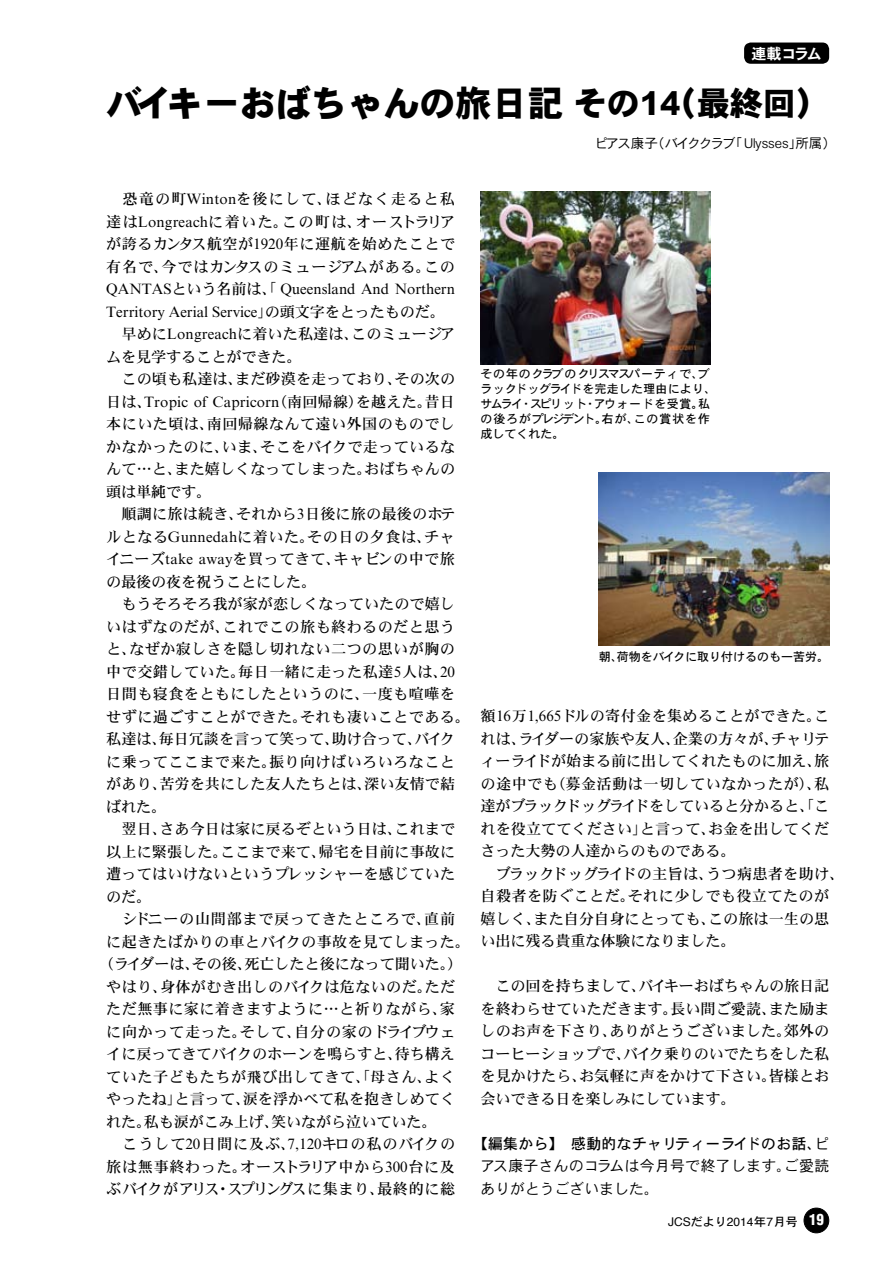
<style>
.page{position:relative;width:893px;height:1263px;background:#fff}
.page>*{position:absolute;margin:0;border:0;box-sizing:border-box;transform-origin:0 0}
.t1{font:36px "DFHS Gothic W9";color:#000}
.t2{font:15px/22.5px "DFHS Mincho W5";letter-spacing:.01em;color:#000}
.t3{font:15px "DFHS Mincho W5";letter-spacing:.035em;color:#000}
.t4{font:15px "DFHS Mincho W5";letter-spacing:.04em;color:#000}
.t5{font:15px "DFHS Mincho W5";letter-spacing:.03em;color:#000}
.t6{font:15px "DFHS Mincho W5";letter-spacing:.055em;color:#000}
.t7{font:15px/22.5px "DFHS Gothic W3";letter-spacing:.02em;color:#000}
.t8{font:15px "DFHS Mincho W5";letter-spacing:.07em;color:#000}
.t9{font:15px "DFHS Mincho W5";letter-spacing:.09em;color:#000}
.t10{font:15px "DFHS Mincho W5";letter-spacing:.045em;color:#000}
.t11{font:15px "DFHS Gothic W5";letter-spacing:.025em;color:#000}
.t12{font:15px "DFHS Mincho W5";letter-spacing:.06em;color:#000}
.t13{font:15px "DFHS Mincho W5";letter-spacing:.05em;color:#000}
.t14{font:15px "DFHS Gothic W7";letter-spacing:-.075em;color:#fff}
.t15{font:13.5px "DFHS Gothic W3";color:#000}
.t16{font:12px/15px "DFHS Gothic W5";color:#000}
.t17{font:12px "Helvetica";color:#000}
.s1{font-size:33px}
.s2{font-family:"DFHS Gothic W3"}
.s3{font-family:"DFHS Gothic W5"}
.s4{font-weight:900;font-stretch:condensed;font-size:15px;color:#fff}
</style>
<div class="page">
<div style="left:804px;top:1208px;width:25px;height:25px;background:#000;border-radius:50%"></div>
<div style="left:804px;top:1208px;width:25px;height:25px;border:1px solid #000;border-radius:50%"></div>
<div style="left:744px;top:43px;width:85px;height:21px;background:#000;border-radius:7px"></div>
<img style="left:599px;top:473px;width:230px;height:173px">
<img style="left:480px;top:191px;width:231px;height:173px">
<p class="t14" style="left:751px;top:46px;width:72px">連載コラム</p>
<h1 class="t1" style="left:106px;top:85px;width:724px">バイキーおばちゃんの旅日記 <span class="s1">その14（最終回）</span></h1>
<p class="t15" style="left:594px;top:136px;width:243px">ピアス康子（バイククラブ「Ulysses」所属）</p>
<p class="t9" style="left:106px;top:191px;width:350px">　恐竜の町Wintonを後にして、ほどなく走ると私</p>
<p class="t2" style="left:106px;top:211px;width:350px">達はLongreachに着いた。この町は、オーストラリア</p>
<p class="t4" style="left:106px;top:236px;width:350px">が誇るカンタス航空が1920年に運航を始めたことで</p>
<p class="t12" style="left:106px;top:259px;width:350px">有名で、今ではカンタスのミュージアムがある。この</p>
<p class="t2" style="left:106px;top:278px;width:350px">QANTASという名前は、「 Queensland And Northern</p>
<p class="t2" style="left:106px;top:301px;width:340px">Territory Aerial Service」の頭文字をとったものだ。</p>
<p class="t2" style="left:106px;top:323px;width:350px">　早めにLongreachに着いた私達は、このミュージア</p>
<p class="t2" style="left:106px;top:346px;width:197px">ムを見学することができた。</p>
<p class="t2" style="left:106px;top:368px;width:350px">　この頃も私達は、まだ砂漠を走っており、その次の</p>
<p class="t2" style="left:106px;top:391px;width:350px">日は、Tropic of Capricorn（南回帰線）を越えた。昔日</p>
<p class="t3" style="left:106px;top:416px;width:350px">本にいた頃は、南回帰線なんて遠い外国のものでし</p>
<p class="t5" style="left:106px;top:439px;width:350px">かなかったのに、いま、そこをバイクで走っているな</p>
<p class="t2" style="left:106px;top:458px;width:350px">んて…と、また嬉しくなってしまった。おばちゃんの</p>
<p class="t2" style="left:106px;top:481px;width:106px">頭は単純です。</p>
<p class="t2" style="left:106px;top:503px;width:350px">　順調に旅は続き、それから3日後に旅の最後のホテ</p>
<p class="t4" style="left:106px;top:529px;width:350px">ルとなるGunnedahに着いた。その日の夕食は、チャ</p>
<p class="t4" style="left:106px;top:551px;width:350px">イニーズtake awayを買ってきて、キャビンの中で旅</p>
<p class="t2" style="left:106px;top:571px;width:211px">の最後の夜を祝うことにした。</p>
<p class="t2" style="left:106px;top:593px;width:350px">　もうそろそろ我が家が恋しくなっていたので嬉し</p>
<p class="t3" style="left:106px;top:619px;width:350px">いはずなのだが、これでこの旅も終わるのだと思う</p>
<p class="t3" style="left:106px;top:641px;width:350px">と、なぜか寂しさを隠し切れない二つの思いが胸の</p>
<p class="t3" style="left:106px;top:664px;width:350px">中で交錯していた。毎日一緒に走った私達5人は、20</p>
<p class="t3" style="left:106px;top:686px;width:350px">日間も寝食をともにしたというのに、一度も喧嘩を</p>
<p class="t3" style="left:106px;top:709px;width:365px">せずに過ごすことができた。それも凄いことである。</p>
<p class="t2" style="left:106px;top:728px;width:350px">私達は、毎日冗談を言って笑って、助け合って、バイク</p>
<p class="t3" style="left:106px;top:754px;width:350px">に乗ってここまで来た。振り向けばいろいろなこと</p>
<p class="t2" style="left:106px;top:773px;width:350px">があり、苦労を共にした友人たちとは、深い友情で結</p>
<p class="t2" style="left:106px;top:796px;width:61px">ばれた。</p>
<p class="t2" style="left:106px;top:818px;width:350px">　翌日、さあ今日は家に戻るぞという日は、これまで</p>
<p class="t2" style="left:106px;top:841px;width:350px">以上に緊張した。ここまで来て、帰宅を目前に事故に</p>
<p class="t2" style="left:106px;top:863px;width:350px">遭ってはいけないというプレッシャーを感じていた</p>
<p class="t2" style="left:106px;top:886px;width:46px">のだ。</p>
<p class="t6" style="left:106px;top:911px;width:350px">　シドニーの山間部まで戻ってきたところで、直前</p>
<p class="t2" style="left:106px;top:931px;width:365px">に起きたばかりの車とバイクの事故を見てしまった。</p>
<p class="t2" style="left:99px;top:953px;width:365px">（ライダーは、その後、死亡したと後になって聞いた。）</p>
<p class="t5" style="left:106px;top:979px;width:350px">やはり、身体がむき出しのバイクは危ないのだ。ただ</p>
<p class="t3" style="left:106px;top:1001px;width:350px">ただ無事に家に着きますように…と祈りながら、家</p>
<p class="t13" style="left:106px;top:1024px;width:350px">に向かって走った。そして、自分の家のドライブウェ</p>
<p class="t2" style="left:106px;top:1043px;width:350px">イに戻ってきてバイクのホーンを鳴らすと、待ち構え</p>
<p class="t4" style="left:106px;top:1069px;width:350px">ていた子どもたちが飛び出してきて、「母さん、よく</p>
<p class="t2" style="left:106px;top:1088px;width:350px">やったね」と言って、涙を浮かべて私を抱きしめてく</p>
<p class="t2" style="left:106px;top:1111px;width:331px">れた。私も涙がこみ上げ、笑いながら泣いていた。</p>
<p class="t8" style="left:106px;top:1136px;width:350px">　こうして20日間に及ぶ、7,120キロの私のバイクの</p>
<p class="t6" style="left:106px;top:1159px;width:350px">旅は無事終わった。オーストラリア中から300台に及</p>
<p class="t10" style="left:106px;top:1181px;width:350px">ぶバイクがアリス・スプリングスに集まり、最終的に総</p>
<p class="t16" style="left:480px;top:366px;width:237px">その年のクラブのクリスマスパーティで、ブラックドッグライドを完走した理由により、サムライ・スピリット・アウォードを受賞。私の後ろがプレジデント。右が、この賞状を作成してくれた。</p>
<p class="t16" style="left:599px;top:650px;width:232px">朝、荷物をバイクに取り付けるのも一苦労。</p>
<p class="t2" style="left:480px;top:705px;width:365px">額16万1,665ドルの寄付金を集めることができた。これは、ライダーの家族や友人、企業の方々が、チャリティーライドが始まる前に出してくれたものに加え、旅の途中でも（募金活動は一切していなかったが）、私達がブラックドッグライドをしていると分かると、「これを役立ててください」と言って、お金を出してくださった大勢の人達からのものである。<br>　ブラックドッグライドの主旨は、うつ病患者を助け、自殺者を防ぐことだ。それに少しでも役立てたのが嬉しく、また自分自身にとっても、この旅は一生の思い出に残る貴重な体験になりました。</p>
<p class="t2" style="left:480px;top:975px;width:350px;text-align:justify">　この回を持ちまして、バイキーおばちゃんの旅日記を終わらせていただきます。長い間ご愛読、また励ましのお声を下さり、ありがとうございました。郊外のコーヒーショップで、バイク乗りのいでたちをした私を見かけたら、お気軽に声をかけて下さい。皆様とお会いできる日を楽しみにしています。</p>
<p class="t11" style="left:473px;top:1136px;width:358px">【編集から】　感動的なチャリティーライドのお話、<span class="s2">ピ</span></p>
<p class="t7" style="left:480px;top:1155px;width:350px">アス康子さんのコラムは今月号で終了します。ご愛読ありがとうございました。</p>
<p class="t17" style="left:668px;top:1212px;width:157px">JCS<span class="s3">だより</span>2014<span class="s3">年</span>7<span class="s3">月号</span> <span class="s4">19</span></p>
</div>
